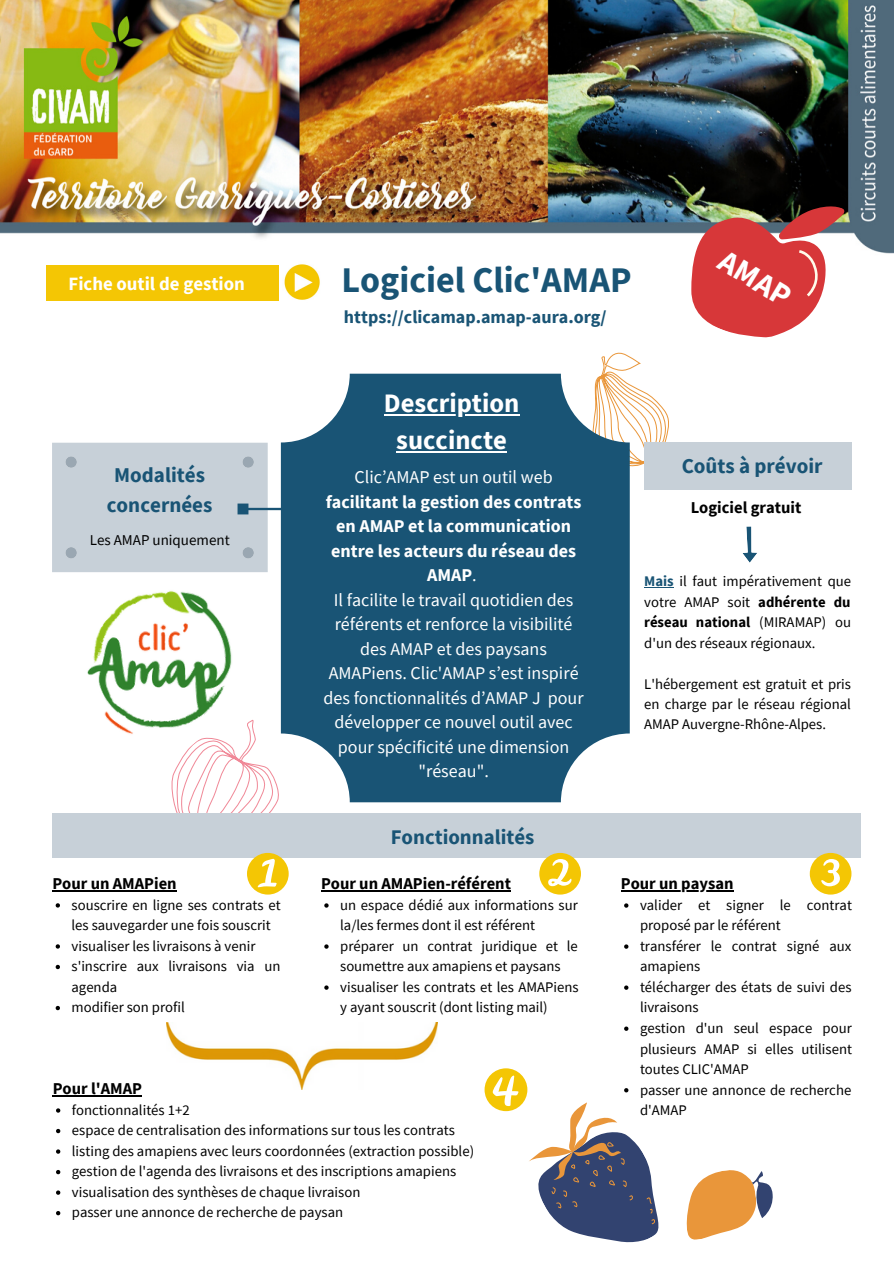
<style>
.page{position:relative;width:894px;height:1264px;background:#fff}
.page>*{position:absolute;margin:0;border:0;box-sizing:border-box;transform-origin:0 0}
.t1{font:700 36px "Source Sans Pro";color:#195475}
.t2{font:700 31.5px "Source Sans Pro";color:#fff}
.t3{font:700 26.55px/37px "Source Sans Pro";color:#fff;text-align:center}
.t4{font:700 21px/29.2px "Source Sans Pro";color:#195475;text-align:center}
.t5{font:700 20.85px "Source Sans Pro";color:#195475}
.t6{font:700 18.75px "Source Sans Pro";color:#fff}
.t7{font:18px/24.5px "Source Sans Pro";color:#fff;text-align:center}
.t8{font:700 18px "Source Sans Pro";color:#195475}
.t9{font:700 16.5px "Source Sans Pro";color:#000}
.t10{font:15px "Source Sans Pro";color:#000}
.t11{font:14.7px/20.5px "Source Sans Pro";color:#000}
.s1{font-weight:700}
.s2{font-weight:700;color:#195475}
</style>
<div class="page">
<img style="left:0;top:0;width:893px;height:254px">
<div style="left:46px;top:265px;width:262px;height:36px;background:#f4c604"></div>
<img style="left:279px;top:264px;width:41px;height:37px">
<img style="left:87px;top:590px;width:145px;height:144px">
<svg style="left:52px;top:442px;width:229px;height:130px;background:#c8d1d9"></svg>
<svg style="left:568px;top:162px;width:292px;height:317px"></svg>
<div style="left:281px;top:374px;width:348px;height:428px;background:#195475;border-radius:69px"></div>
<div style="left:644px;top:442px;width:207px;height:48px;background:#c7d0d8"></div>
<svg style="left:644px;top:587px;width:29px;height:1px"></svg>
<svg style="left:742px;top:526px;width:15px;height:37px"></svg>
<div style="left:52px;top:813px;width:808px;height:45px;background:#c7d0d8"></div>
<svg style="left:148px;top:704px;width:159px;height:190px"></svg>
<svg style="left:324px;top:903px;width:4px;height:4px"></svg>
<svg style="left:324px;top:944px;width:4px;height:4px"></svg>
<svg style="left:324px;top:985px;width:4px;height:4px"></svg>
<hr style="left:321px;top:890px;width:190px;height:1px;background:#000">
<svg style="left:539px;top:852px;width:42px;height:42px"></svg>
<svg style="left:809px;top:852px;width:42px;height:42px"></svg>
<img style="left:167px;top:1022px;width:270px;height:67px">
<svg style="left:56px;top:1108px;width:4px;height:4px"></svg>
<svg style="left:56px;top:1128px;width:4px;height:5px"></svg>
<svg style="left:56px;top:1149px;width:4px;height:4px"></svg>
<svg style="left:56px;top:1170px;width:4px;height:4px"></svg>
<svg style="left:56px;top:1190px;width:4px;height:4px"></svg>
<svg style="left:56px;top:1211px;width:4px;height:4px"></svg>
<hr style="left:53px;top:1095px;width:89px;height:1px;background:#000">
<hr style="left:384px;top:414px;width:135px;height:1px;background:#fff">
<hr style="left:396px;top:451px;width:111px;height:1px;background:#fff">
<svg style="left:56px;top:903px;width:4px;height:4px"></svg>
<svg style="left:56px;top:944px;width:4px;height:4px"></svg>
<svg style="left:56px;top:964px;width:4px;height:5px"></svg>
<svg style="left:56px;top:1005px;width:4px;height:5px"></svg>
<hr style="left:52px;top:890px;width:125px;height:1px;background:#000">
<svg style="left:624px;top:903px;width:4px;height:4px"></svg>
<svg style="left:624px;top:944px;width:4px;height:4px"></svg>
<svg style="left:624px;top:985px;width:4px;height:4px"></svg>
<svg style="left:624px;top:1026px;width:4px;height:4px"></svg>
<svg style="left:484px;top:1068px;width:289px;height:175px"></svg>
<hr style="left:620px;top:890px;width:113px;height:1px;background:#000">
<p class="t6" style="left:69px;top:271px;width:178px">Fiche outil de gestion</p>
<h3 class="t4" style="left:107px;top:460px;width:107px">Modalités concernées</h3>
<p class="t10" style="left:90px;top:530px;width:141px">Les AMAP uniquement</p>
<p class="t9" style="left:52px;top:873px;width:126px">Pour un AMAPien</p>
<h1 class="t1" style="left:341px;top:256px;width:291px">Logiciel Clic'AMAP</h1>
<p class="t8" style="left:344px;top:306px;width:264px">https://clicamap.amap-aura.org/</p>
<h2 class="t2" style="left:731px;top:240px;width:80px;rotate:31deg">AMAP</h2>
<h3 class="t3" style="left:384px;top:384px;width:137px">Description succincte</h3>
<p class="t7" style="left:354px;top:464px;width:199px">Clic’AMAP est un outil web</p>
<p class="t7" style="left:323px;top:489px;width:261px"><span class="s1">facilitant la gestion des contrats en AMAP et la communication entre les acteurs du réseau des<br>AMAP</span>.<br>Il facilite le travail quotidien des référents et renforce la visibilité des AMAP et des paysans<br>AMAPiens. Clic'AMAP s’est inspiré des fonctionnalités d’AMAP J pour développer ce nouvel outil avec pour spécificité une dimension "réseau".</p>
<h3 class="t5" style="left:390px;top:823px;width:145px">Fonctionnalités</h3>
<h3 class="t4" style="left:681px;top:451px;width:142px">Coûts à prévoir</h3>
<p class="t9" style="left:690px;top:497px;width:112px">Logiciel gratuit</p>
<p class="t11" style="left:644px;top:571px;width:208px;text-align:justify"><span class="s2">Mais</span> il faut impérativement que votre AMAP soit <span class="s1">adhérente du réseau national</span> (MIRAMAP) ou d'un des réseaux régionaux.</p>
<p class="t11" style="left:644px;top:673px;width:208px;text-align:justify">L'hébergement est gratuit et pris en charge par le réseau régional AMAP Auvergne-Rhône-Alpes.</p>
<p class="t9" style="left:321px;top:873px;width:191px">Pour un AMAPien-référent</p>
<p class="t9" style="left:620px;top:873px;width:114px">Pour un paysan</p>
<p class="t11" style="left:71px;top:894px;width:211px">souscrire en ligne ses contrats et les sauvegarder une fois souscrit visualiser les livraisons à venir s'inscrire aux livraisons via un agenda<br>modifier son profil</p>
<p class="t9" style="left:53px;top:1078px;width:91px">Pour l'AMAP</p>
<p class="t11" style="left:340px;top:894px;width:240px">un espace dédié aux informations sur la/les fermes dont il est référent préparer un contrat juridique et le soumettre aux amapiens et paysans visualiser les contrats et les AMAPiens y ayant souscrit (dont listing mail)</p>
<p class="t11" style="left:72px;top:1099px;width:403px">fonctionnalités 1+2<br>espace de centralisation des informations sur tous les contrats listing des amapiens avec leurs coordonnées (extraction possible) gestion de l'agenda des livraisons et des inscriptions amapiens visualisation des synthèses de chaque livraison<br>passer une annonce de recherche de paysan</p>
<p class="t11" style="left:639px;top:894px;width:213px">valider et signer le contrat proposé par le référent<br>transférer le contrat signé aux amapiens<br>télécharger des états de suivi des livraisons<br>gestion d'un seul espace pour plusieurs AMAP si elles utilisent toutes CLIC'AMAP<br>passer une annonce de recherche d'AMAP</p>
</div>
